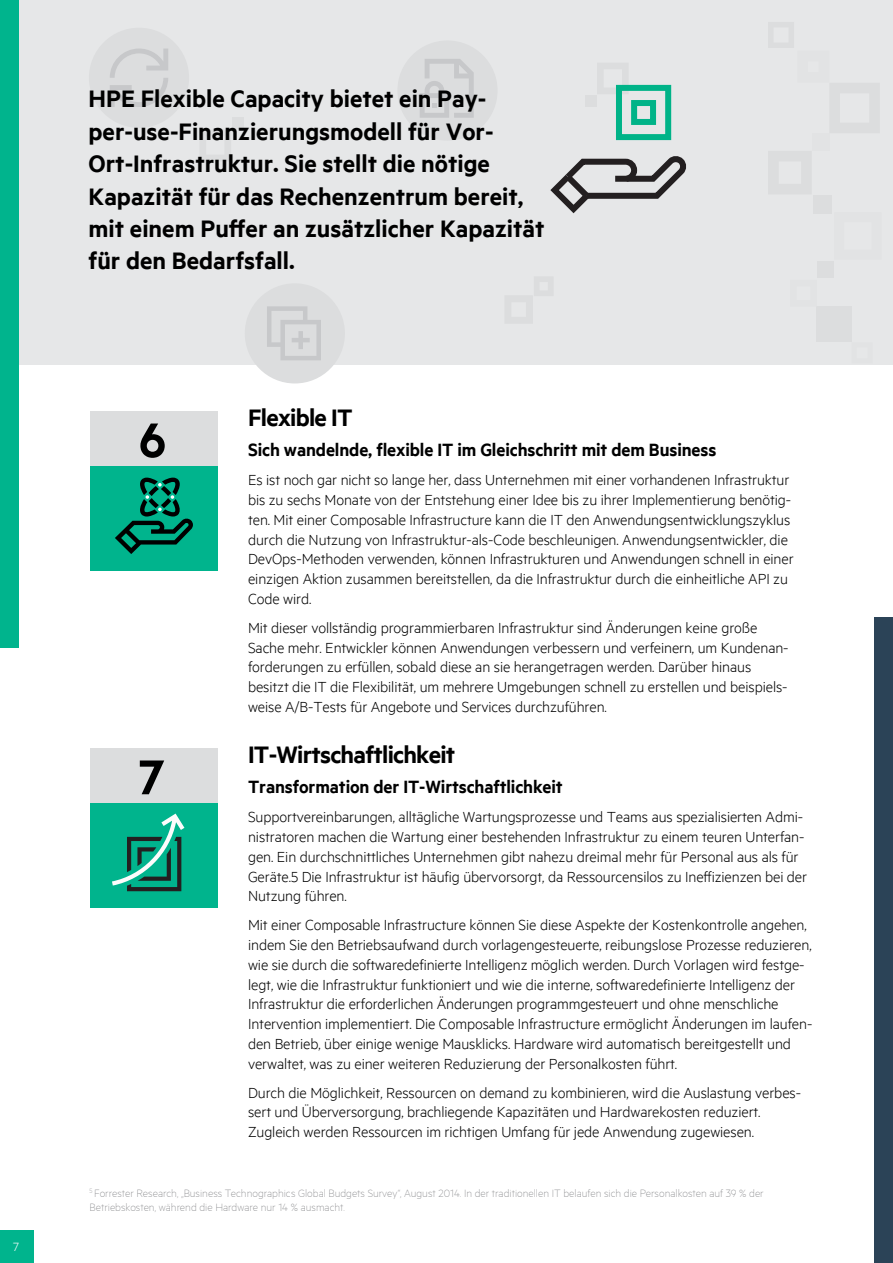
<style>
.page{position:relative;width:893px;height:1263px;background:#fff}
.page>*{position:absolute;margin:0;border:0;box-sizing:border-box;transform-origin:0 0}
.t1{font:600 55.05px "Metric";color:#000}
.t2{font:600 27px/32.4px "Metric";color:#000}
.t3{font:600 27px "Metric";letter-spacing:-.025em;color:#000}
.t4{font:600 20.1px "Metric";letter-spacing:-.005em;color:#000}
.t5{font:300 16.5px/19.8px "Metric";letter-spacing:-.005em;color:#000}
.t6{font:300 13.5px "Metric";color:#fff}
.t7{font:100 12px/14.4px "Metric";color:#808184}
</style>
<div class="page">
<div style="left:874px;top:618px;width:19px;height:645px;background:#2b4357"></div>
<div style="left:0;top:0;width:893px;height:364px;background:#e6e7e8"></div>
<div style="left:232px;top:118px;width:11px;height:11px;background:#dcddde"></div>
<div style="left:585px;top:95px;width:11px;height:11px;background:#dcddde"></div>
<svg style="left:615px;top:84px;width:14px;height:10px"></svg>
<div style="left:397px;top:40px;width:101px;height:101px;background:#dcddde;border-radius:50%"></div>
<div style="left:245px;top:283px;width:100px;height:100px;background:#dcddde;border-radius:50%"></div>
<div style="left:812px;top:133px;width:17px;height:18px;background:#e2e3e4"></div>
<div style="left:813px;top:195px;width:18px;height:18px;background:#dcddde"></div>
<div style="left:816px;top:307px;width:35px;height:35px;background:#dcddde"></div>
<div style="left:818px;top:262px;width:16px;height:16px;background:#dcddde"></div>
<div style="left:89px;top:28px;width:100px;height:100px;background:#dcddde;border-radius:50%"></div>
<svg style="left:110px;top:49px;width:58px;height:58px"></svg>
<div style="left:0;top:0;width:19px;height:647px;background:#00b48d"></div>
<svg style="left:420px;top:59px;width:54px;height:59px"></svg>
<svg style="left:267px;top:306px;width:54px;height:54px"></svg>
<div style="left:0;top:1230px;width:34px;height:33px;background:#00b48d"></div>
<div style="left:90px;top:411px;width:128px;height:159px;background:#00b48d"></div>
<div style="left:90px;top:411px;width:128px;height:55px;background:#dcddde"></div>
<div style="left:90px;top:748px;width:128px;height:159px;background:#00b48d"></div>
<div style="left:90px;top:748px;width:128px;height:55px;background:#dcddde"></div>
<svg style="left:115px;top:478px;width:78px;height:76px"></svg>
<svg style="left:112px;top:813px;width:72px;height:78px"></svg>
<div style="left:631px;top:100px;width:25px;height:25px;border:6px solid #00b388"></div>
<div style="left:616px;top:85px;width:55px;height:55px;border:6px solid #00b388"></div>
<svg style="left:550px;top:156px;width:136px;height:58px"></svg>
<p class="t6" style="left:13px;top:1239px;width:7px">7</p>
<h2 class="t2" style="left:89px;top:82px;width:457px">HPE Flexible Capacity bietet ein Pay&shy;per-use-Finanzierungsmodell für Vor-Ort-Infrastruktur. Sie stellt die nötige Kapazität für das Rechenzentrum bereit, mit einem Puffer an zusätzlicher Kapazität für den Bedarfsfall.</h2>
<h1 class="t1" style="left:139px;top:407px;width:29px">6</h1>
<h1 class="t1" style="left:139px;top:744px;width:27px">7</h1>
<h2 class="t3" style="left:248px;top:402px;width:106px">Flexible IT</h2>
<p class="t4" style="left:248px;top:438px;width:470px">Sich wandelnde, flexible IT im Gleichschritt mit dem Business</p>
<p class="t5" style="left:248px;top:469px;width:547px">Es ist noch gar nicht so lange her, dass Unternehmen mit einer vorhandenen Infrastruktur bis zu sechs Monate von der Entstehung einer Idee bis zu ihrer Implementierung benötig&shy;ten. Mit einer Composable Infrastructure kann die IT den Anwendungsentwicklungszyklus durch die Nutzung von Infrastruktur-als-Code beschleunigen. Anwendungsentwickler, die DevOps-Methoden verwenden, können Infrastrukturen und Anwendungen schnell in einer einzigen Aktion zusammen bereitstellen, da die Infrastruktur durch die einheitliche API zu Code wird.</p>
<p class="t5" style="left:248px;top:617px;width:542px">Mit dieser vollständig programmierbaren Infrastruktur sind Änderungen keine große Sache mehr. Entwickler können Anwendungen verbessern und verfeinern, um Kundenan&shy;forderungen zu erfüllen, sobald diese an sie herangetragen werden. Darüber hinaus besitzt die IT die Flexibilität, um mehrere Umgebungen schnell zu erstellen und beispiels&shy;weise A/B-Tests für Angebote und Services durchzuführen.</p>
<h2 class="t3" style="left:248px;top:739px;width:209px">IT-Wirtschaftlichkeit</h2>
<p class="t4" style="left:248px;top:775px;width:316px">Transformation der IT-Wirtschaftlichkeit</p>
<p class="t5" style="left:248px;top:806px;width:561px">Supportvereinbarungen, alltägliche Wartungsprozesse und Teams aus spezialisierten Admi&shy;nistratoren machen die Wartung einer bestehenden Infrastruktur zu einem teuren Unterfan&shy;gen. Ein durchschnittliches Unternehmen gibt nahezu dreimal mehr für Personal aus als für Geräte.5 Die Infrastruktur ist häufig übervorsorgt, da Ressourcensilos zu Ineffizienzen bei der Nutzung führen.</p>
<p class="t5" style="left:248px;top:914px;width:566px">Mit einer Composable Infrastructure können Sie diese Aspekte der Kostenkontrolle angehen, indem Sie den Betriebsaufwand durch vorlagengesteuerte, reibungslose Prozesse reduzieren, wie sie durch die softwaredefinierte Intelligenz möglich werden. Durch Vorlagen wird festge&shy;legt, wie die Infrastruktur funktioniert und wie die interne, softwaredefinierte Intelligenz der Infrastruktur die erforderlichen Änderungen programmgesteuert und ohne menschliche Intervention implementiert. Die Composable Infrastructure ermöglicht Änderungen im laufen&shy;den Betrieb, über einige wenige Mausklicks. Hardware wird automatisch bereitgestellt und verwaltet, was zu einer weiteren Reduzierung der Personalkosten führt.</p>
<p class="t5" style="left:248px;top:1082px;width:554px">Durch die Möglichkeit, Ressourcen on demand zu kombinieren, wird die Auslastung verbes&shy;sert und Überversorgung, brachliegende Kapazitäten und Hardwarekosten reduziert.<br>Zugleich werden Ressourcen im richtigen Umfang für jede Anwendung zugewiesen.</p>
<p class="t7" style="left:90px;top:1185px;width:676px"><sup>5</sup> Forrester Research, „Business Technographics Global Budgets Survey“, August 2014. In der traditionellen IT belaufen sich die Personalkosten auf 39 % der<br>Betriebskosten, während die Hardware nur 14 % ausmacht.</p>
</div>
